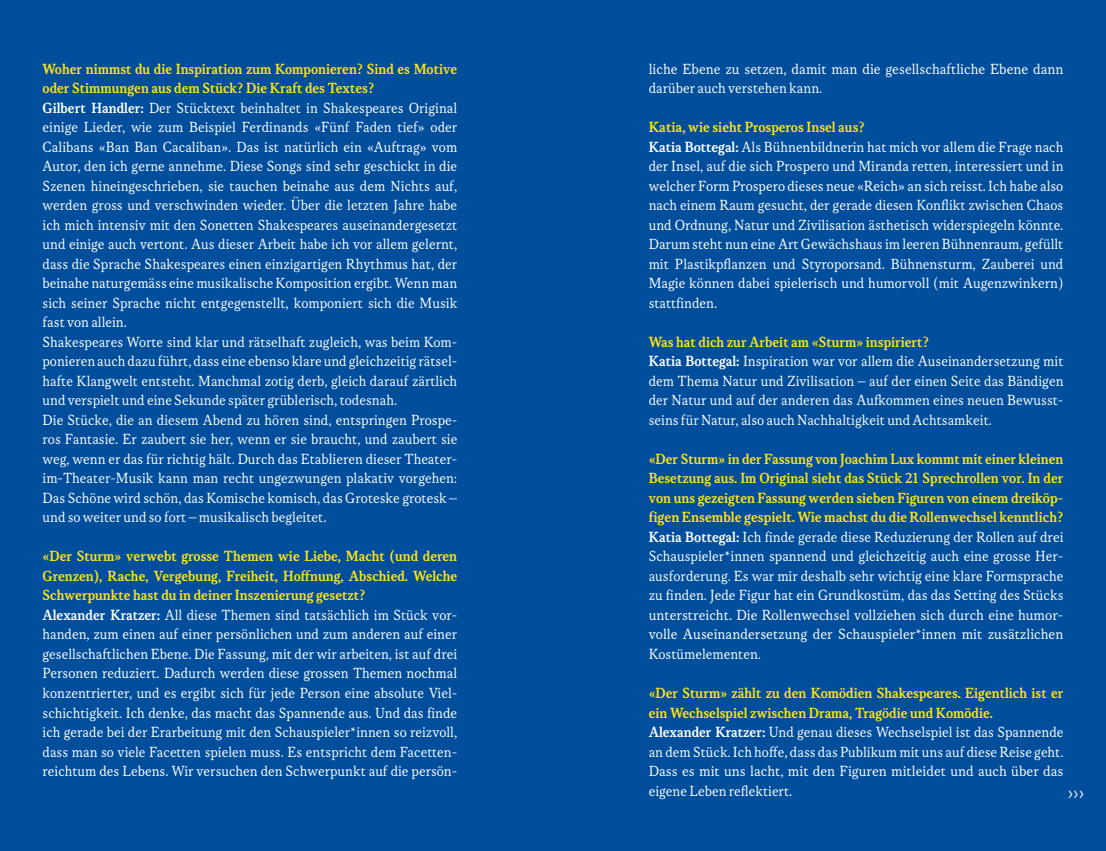
<style>
.page{position:relative;width:1106px;height:851px;background:#fff}
.page>*{position:absolute;margin:0;border:0;box-sizing:border-box;transform-origin:0 0}
.t1{font:18.15px "Formale Grotesque B3";color:#fff}
.t2{font:15.75px/19.5px "Korpus A";color:#fff;text-align:justify}
.t3{font:15.75px/19.5px "Korpus C";color:#ffe317;text-align:justify}
.s1{font-family:"Korpus C"}
</style>
<div class="page">
<div style="left:553px;top:0;width:553px;height:850px;background:#014e9c"></div>
<div style="left:0;top:0;width:553px;height:850px;background:#014e9c"></div>
<p class="t3" style="left:43px;top:59px;width:416px">Woher nimmst du die Inspiration zum Komponieren? Sind es Motive oder Stimmungen aus dem Stück? Die Kraft des Textes?</p>
<p class="t2" style="left:43px;top:98px;width:416px"><span class="s1">Gilbert Handler:</span> Der Stücktext beinhaltet in Shakespeares Original einige Lieder, wie zum Beispiel Ferdinands «Fünf Faden tief» oder Calibans «Ban Ban Cacaliban». Das ist natürlich ein «Auftrag» vom Autor, den ich gerne annehme. Diese Songs sind sehr geschickt in die Szenen hineingeschrieben, sie tauchen beinahe aus dem Nichts auf, werden gross und verschwinden wieder. Über die letzten Jahre habe ich mich intensiv mit den Sonetten Shakespeares auseinandergesetzt und einige auch vertont. Aus dieser Arbeit habe ich vor allem gelernt, dass die Sprache Shakespeares einen einzigartigen Rhythmus hat, der beinahe naturgemäss eine musikalische Komposition ergibt. Wenn man sich seiner Sprache nicht entgegenstellt, komponiert sich die Musik fast von allein.</p>
<p class="t2" style="left:43px;top:332px;width:416px">Shakespeares Worte sind klar und rätselhaft zugleich, was beim Kom&shy;ponieren auch dazu führt, dass eine ebenso klare und gleichzeitig rätsel&shy;hafte Klangwelt entsteht. Manchmal zotig derb, gleich darauf zärtlich und verspielt und eine Sekunde später grüblerisch, todesnah.</p>
<p class="t2" style="left:43px;top:410px;width:416px">Die Stücke, die an diesem Abend zu hören sind, entspringen Prospe&shy;ros Fantasie. Er zaubert sie her, wenn er sie braucht, und zaubert sie weg, wenn er das für richtig hält. Durch das Etablieren dieser Theater&shy;im-Theater-Musik kann man recht ungezwungen plakativ vorgehen:<br>Das Schöne wird schön, das Komische komisch, das Groteske grotesk – und so weiter und so fort – musikalisch begleitet.</p>
<p class="t3" style="left:43px;top:546px;width:416px">«Der Sturm» verwebt grosse Themen wie Liebe, Macht (und deren Grenzen), Rache, Vergebung, Freiheit, Hoffnung, Abschied. Welche Schwerpunkte hast du in deiner Inszenierung gesetzt?</p>
<p class="t2" style="left:43px;top:605px;width:416px"><span class="s1">Alexander Kratzer:</span> All diese Themen sind tatsächlich im Stück vor&shy;handen, zum einen auf einer persönlichen und zum anderen auf einer gesellschaftlichen Ebene. Die Fassung, mit der wir arbeiten, ist auf drei Personen reduziert. Dadurch werden diese grossen Themen nochmal konzentrierter, und es ergibt sich für jede Person eine absolute Viel&shy;schichtigkeit. Ich denke, das macht das Spannende aus. Und das finde ich gerade bei der Erarbeitung mit den Schauspieler*innen so reizvoll, dass man so viele Facetten spielen muss. Es entspricht dem Facetten&shy;reichtum des Lebens. Wir versuchen den Schwerpunkt auf die persön-</p>
<p class="t2" style="left:648px;top:59px;width:416px">liche Ebene zu setzen, damit man die gesellschaftliche Ebene dann darüber auch verstehen kann.</p>
<p class="t3" style="left:648px;top:117px;width:218px">Katia, wie sieht Prosperos Insel aus?</p>
<p class="t2" style="left:648px;top:137px;width:416px"><span class="s1">Katia Bottegal:</span> Als Bühnenbildnerin hat mich vor allem die Frage nach der Insel, auf die sich Prospero und Miranda retten, interessiert und in welcher Form Prospero dieses neue «Reich» an sich reisst. Ich habe also nach einem Raum gesucht, der gerade diesen Konflikt zwischen Chaos und Ordnung, Natur und Zivilisation ästhetisch widerspiegeln könnte.<br>Darum steht nun eine Art Gewächshaus im leeren Bühnenraum, gefüllt mit Plastikpflanzen und Styroporsand. Bühnensturm, Zauberei und Magie können dabei spielerisch und humorvoll (mit Augenzwinkern) stattfinden.</p>
<p class="t3" style="left:648px;top:332px;width:282px">Was hat dich zur Arbeit am «Sturm» inspiriert?</p>
<p class="t2" style="left:648px;top:351px;width:416px"><span class="s1">Katia Bottegal:</span> Inspiration war vor allem die Auseinandersetzung mit dem Thema Natur und Zivilisation – auf der einen Seite das Bändigen der Natur und auf der anderen das Aufkommen eines neuen Bewusst&shy;seins für Natur, also auch Nachhaltigkeit und Achtsamkeit.</p>
<p class="t3" style="left:648px;top:449px;width:416px">«Der Sturm» in der Fassung von Joachim Lux kommt mit einer kleinen Besetzung aus. Im Original sieht das Stück 21 Sprechrollen vor. In der von uns gezeigten Fassung werden sieben Figuren von einem dreiköp&shy;figen Ensemble gespielt. Wie machst du die Rollenwechsel kenntlich?</p>
<p class="t2" style="left:648px;top:527px;width:416px"><span class="s1">Katia Bottegal:</span> Ich finde gerade diese Reduzierung der Rollen auf drei Schauspieler*innen spannend und gleichzeitig auch eine grosse Her&shy;ausforderung. Es war mir deshalb sehr wichtig eine klare Formsprache zu finden. Jede Figur hat ein Grundkostüm, das das Setting des Stücks unterstreicht. Die Rollenwechsel vollziehen sich durch eine humor&shy;volle Auseinandersetzung der Schauspieler*innen mit zusätzlichen Kostümelementen.</p>
<p class="t3" style="left:648px;top:683px;width:416px">«Der Sturm» zählt zu den Komödien Shakespeares. Eigentlich ist er ein Wechselspiel zwischen Drama, Tragödie und Komödie.</p>
<p class="t2" style="left:648px;top:722px;width:416px"><span class="s1">Alexander Kratzer:</span> Und genau dieses Wechselspiel ist das Spannende an dem Stück. Ich hoffe, dass das Publikum mit uns auf diese Reise geht.<br>Dass es mit uns lacht, mit den Figuren mitleidet und auch über das eigene Leben reflektiert.</p>
<p class="t1" style="left:1067px;top:781px;width:18px">›››</p>
</div>
